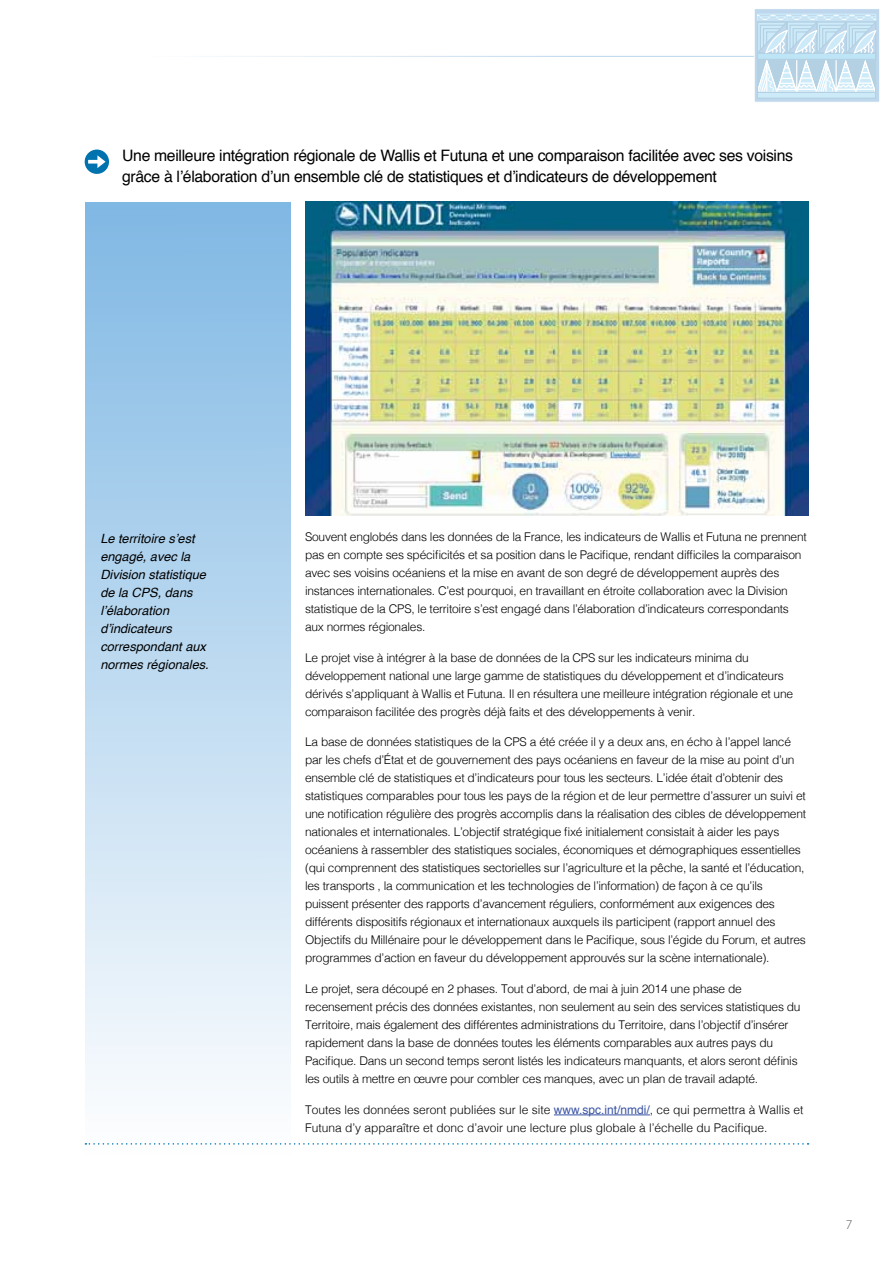
<style>
.page{position:relative;width:893px;height:1263px;background:#fff}
.page>*{position:absolute;margin:0;border:0;box-sizing:border-box;transform-origin:0 0}
.t1{font:15.75px/21px "Helvetica";letter-spacing:-.02em;color:#000}
.t2{font:300 13.5px "Myriad Pro";color:#58595b}
.t3{font:italic 12.75px/18px "Helvetica";color:#000}
.t4{font:300 12px/18px "Helvetica";letter-spacing:-.02em;color:#000}
.t5{font:300 12px/18px "Helvetica";color:#000}
.s1{font-weight:400;color:#3953a4}
</style>
<div class="page">
<hr style="left:43px;top:56px;width:711px;height:1px;background:#1870b9">
<div style="left:754px;top:8px;width:126px;height:94px;background:#bed7ec;border:1px solid #fff"></div>
<svg style="left:757px;top:14px;width:120px;height:84px"></svg>
<div style="left:85px;top:202px;width:205px;height:952px;background:linear-gradient(to bottom,#80b8e4,#fdfefe)"></div>
<div style="left:85px;top:150px;width:24px;height:24px;background:#0073ae;border-radius:50%"></div>
<svg style="left:97px;top:155px;width:9px;height:13px"></svg>
<svg style="left:88px;top:160px;width:10px;height:4px"></svg>
<img style="left:305px;top:202px;width:503px;height:314px">
<hr style="left:554px;top:1114px;width:96px;height:1px;background:#3953a4">
<svg style="left:85px;top:1143px;width:723px;height:1px"></svg>
<h1 class="t1" style="left:122px;top:146px;width:672px">Une meilleure intégration régionale de Wallis et Futuna et une comparaison facilitée avec ses voisins grâce à l’élaboration d’un ensemble clé de statistiques et d’indicateurs de développement</h1>
<p class="t3" style="left:100px;top:530px;width:110px">Le territoire s’est engagé, avec la<br>Division statistique de la CPS, dans l’élaboration d’indicateurs correspondant aux normes régionales.</p>
<p class="t4" style="left:305px;top:527px;width:503px">Souvent englobés dans les données de la France, les indicateurs de Wallis et Futuna ne prennent pas en compte ses spécificités et sa position dans le Pacifique, rendant difficiles la comparaison avec ses voisins océaniens et la mise en avant de son degré de développement auprès des instances internationales. C’est pourquoi, en travaillant en étroite collaboration avec la Division statistique de la CPS, le territoire s’est engagé dans l’élaboration d’indicateurs correspondants aux normes régionales.</p>
<p class="t4" style="left:305px;top:647px;width:490px">Le projet vise à intégrer à la base de données de la CPS sur les indicateurs minima du développement national une large gamme de statistiques du développement et d’indicateurs dérivés s’appliquant à Wallis et Futuna. Il en résultera une meilleure intégration régionale et une comparaison facilitée des progrès déjà faits et des développements à venir.</p>
<p class="t4" style="left:305px;top:732px;width:502px">La base de données statistiques de la CPS a été créée il y a deux ans, en écho à l’appel lancé par les chefs d’état et de gouvernement des pays océaniens en faveur de la mise au point d’un ensemble clé de statistiques et d’indicateurs pour tous les secteurs. L’idée était d’obtenir des statistiques comparables pour tous les pays de la région et de leur permettre d’assurer un suivi et une notification régulière des progrès accomplis dans la réalisation des cibles de développement nationales et internationales. L’objectif stratégique fixé initialement consistait à aider les pays océaniens à rassembler des statistiques sociales, économiques et démographiques essentielles (qui comprennent des statistiques sectorielles sur l’agriculture et la pêche, la santé et l’éducation, les transports , la communication et les technologies de l’information) de façon à ce qu’ils puissent présenter des rapports d’avancement réguliers, conformément aux exigences des différents dispositifs régionaux et internationaux auxquels ils participent (rapport annuel des Objectifs du Millénaire pour le développement dans le Pacifique, sous l’égide du Forum, et autres programmes d’action en faveur du développement approuvés sur la scène internationale).</p>
<p class="t4" style="left:305px;top:979px;width:497px">Le projet, sera découpé en 2 phases. Tout d’abord, de mai à juin 2014 une phase de recensement précis des données existantes, non seulement au sein des services statistiques du Territoire, mais également des différentes administrations du Territoire, dans l’objectif d’insérer rapidement dans la base de données toutes les éléments comparables aux autres pays du Pacifique. Dans un second temps seront listés les indicateurs manquants, et alors seront définis les outils à mettre en œuvre pour combler ces manques, avec un plan de travail adapté.</p>
<p class="t5" style="left:305px;top:1100px;width:500px">Toutes les données seront publiées sur le site <span class="s1">www.spc.int/nmdi/</span>, ce qui permettra à Wallis et<br>Futuna d’y apparaître et donc d’avoir une lecture plus globale à l’échelle du Pacifique.</p>
<p class="t2" style="left:846px;top:1216px;width:8px">7</p>
</div>
